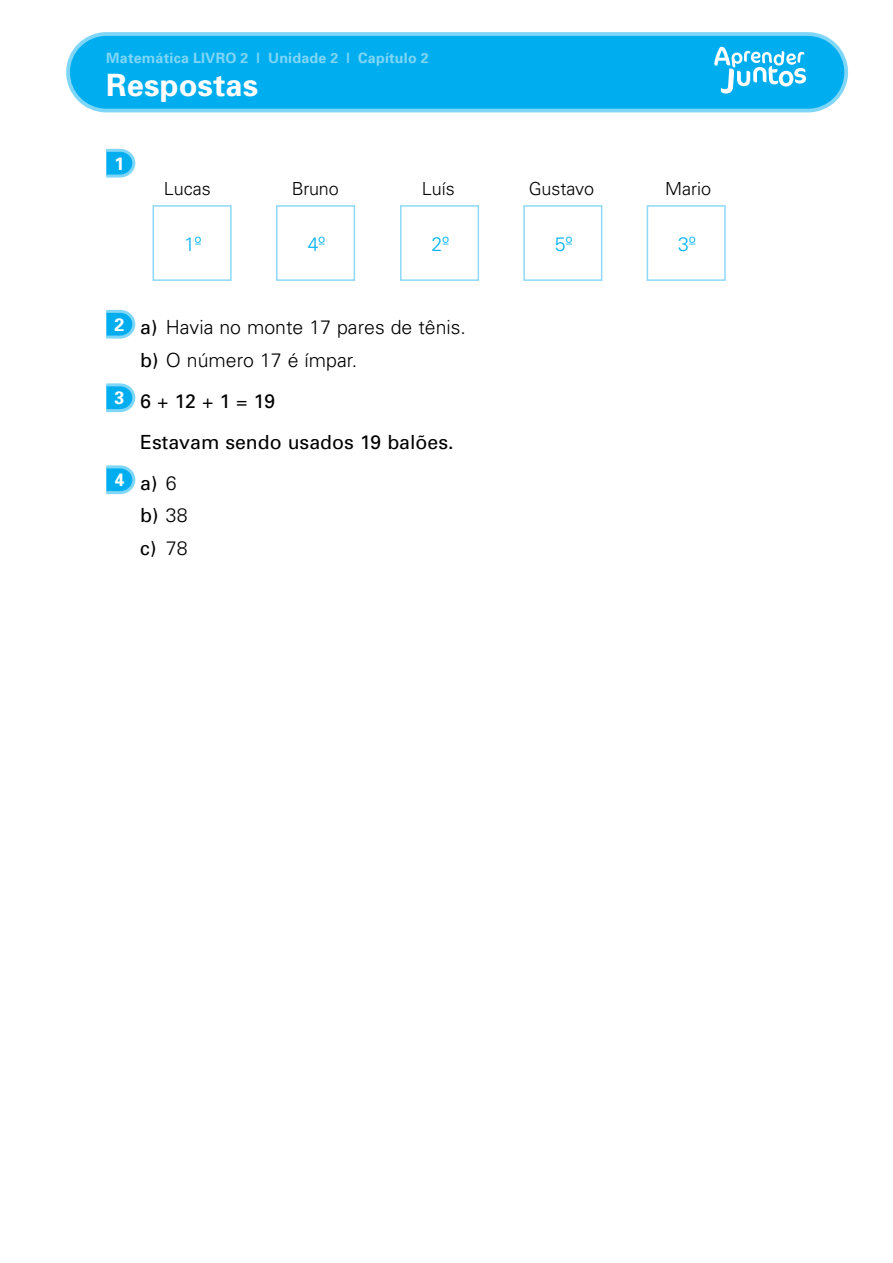
<style>
.page{position:relative;width:893px;height:1263px;background:#fff}
.page>*{position:absolute;margin:0;border:0;box-sizing:border-box;transform-origin:0 0}
.t1{font:700 30.75px "Univers";letter-spacing:.005em;color:#fff}
.t2{font:19.5px/32.5px "Univers";color:#000}
.t3{font:300 19.5px/32.5px "Univers";color:#000}
.t4{font:300 19.5px "Univers";color:#00b3f0}
.t5{font:300 18px "Univers";color:#000}
.t6{font:700 18px "Univers";color:#fff}
.t7{font:700 14.25px "Univers";letter-spacing:.015em;color:#80d6f7}
.s1{font-weight:400}
.s2{font-weight:300}
</style>
<div class="page">
<div style="left:68px;top:34px;width:778px;height:77px;background:#00aeef;border-radius:38px"></div>
<div style="left:66px;top:32px;width:782px;height:80px;border:4px solid #80d6f7;border-radius:38px"></div>
<svg style="left:714px;top:47px;width:92px;height:47px"></svg>
<svg style="left:106px;top:149px;width:29px;height:29px"></svg>
<svg style="left:106px;top:310px;width:29px;height:29px"></svg>
<svg style="left:106px;top:383px;width:29px;height:29px"></svg>
<svg style="left:106px;top:465px;width:29px;height:29px"></svg>
<div style="left:153px;top:205px;width:79px;height:76px;border:2px solid #8ed8f8"></div>
<div style="left:276px;top:205px;width:79px;height:76px;border:2px solid #8ed8f8"></div>
<div style="left:400px;top:205px;width:79px;height:76px;border:2px solid #8ed8f8"></div>
<div style="left:523px;top:205px;width:79px;height:76px;border:2px solid #8ed8f8"></div>
<div style="left:647px;top:205px;width:79px;height:76px;border:2px solid #8ed8f8"></div>
<p class="t7" style="left:106px;top:48px;width:324px">Matemática LIVRO 2 | Unidade 2 | Capítulo 2</p>
<h1 class="t1" style="left:106px;top:65px;width:153px">Respostas</h1>
<p class="t6" style="left:114px;top:152px;width:12px">1</p>
<p class="t5" style="left:164px;top:178px;width:49px">Lucas</p>
<p class="t5" style="left:292px;top:178px;width:49px">Bruno</p>
<p class="t5" style="left:422px;top:178px;width:35px">Luís</p>
<p class="t5" style="left:529px;top:178px;width:67px">Gustavo</p>
<p class="t5" style="left:665px;top:178px;width:47px">Mario</p>
<p class="t4" style="left:184px;top:232px;width:19px">1º</p>
<p class="t4" style="left:308px;top:232px;width:19px">4º</p>
<p class="t4" style="left:432px;top:232px;width:19px">2º</p>
<p class="t4" style="left:555px;top:232px;width:19px">5º</p>
<p class="t4" style="left:678px;top:232px;width:19px">3º</p>
<p class="t3" style="left:140px;top:311px;width:327px;text-indent:-26px"><sup>2</sup> <span class="s1">a)</span> Havia no monte 17 pares de tênis. <span class="s1">b)</span> O número 17 é ímpar.</p>
<p class="t2" style="left:114px;top:384px;width:162px"><sup>3</sup> 6 + 12 + 1 = 19</p>
<p class="t2" style="left:140px;top:425px;width:315px">Estavam sendo usados 19 balões.</p>
<p class="t2" style="left:114px;top:466px;width:64px"><sup>4</sup> a)<span class="s2">6</span></p>
<p class="t2" style="left:140px;top:499px;width:49px">b) <span class="s2">38 </span>c) <span class="s2">78</span></p>
</div>
